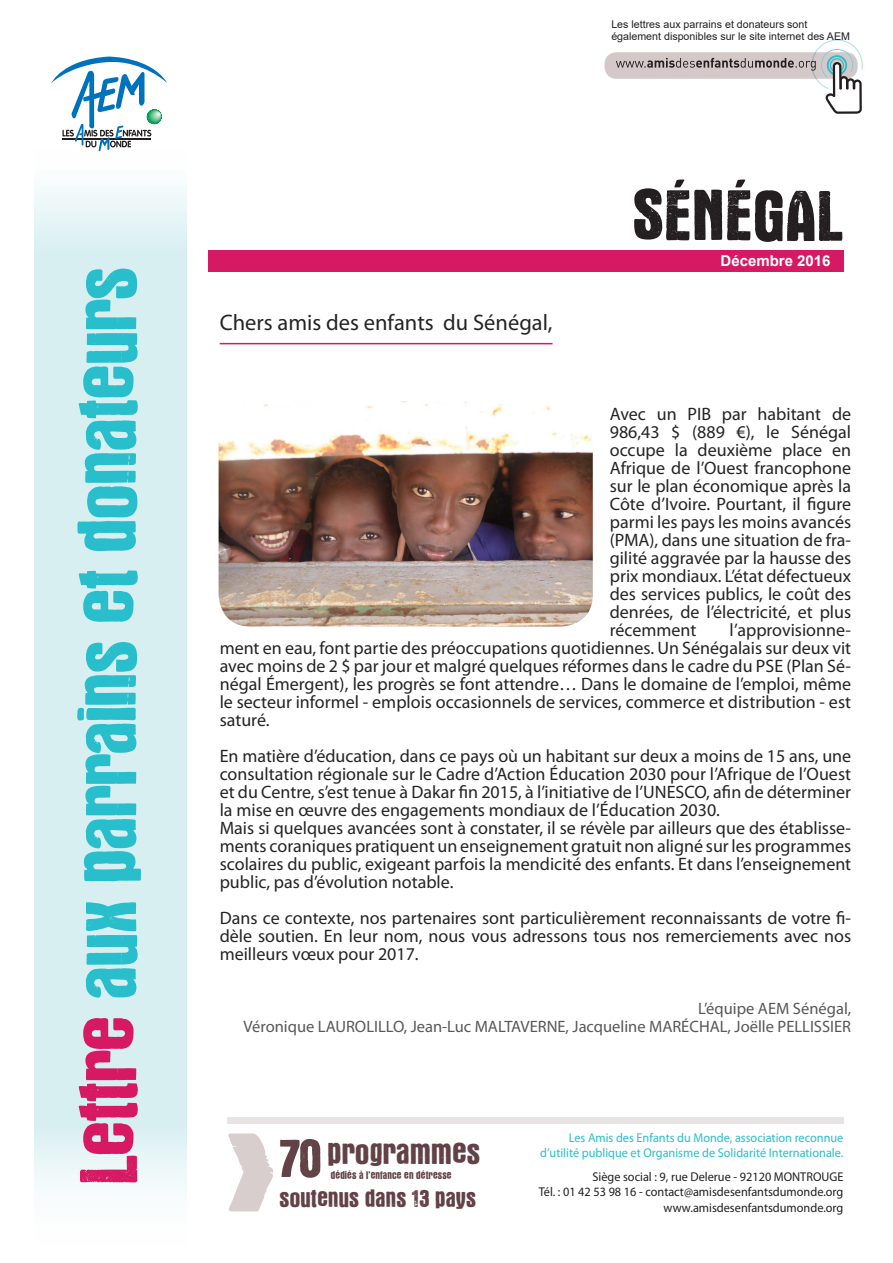
<style>
.page{position:relative;width:893px;height:1263px;background:#fff}
.page>*{position:absolute;margin:0;border:0;box-sizing:border-box;transform-origin:0 0}
.t1{font:85.95px "Victor";letter-spacing:-.02em;color:#28becc}
.t2{font:75px "Victor";color:#231f20}
.t3{font:56.4px "Victor";color:#624247}
.t4{font:34.65px "Victor";color:#624247}
.t5{font:25.65px "Victor";color:#624247}
.t6{font:22.5px "Myriad Pro";color:#262324}
.t7{font:18px/18px "Myriad Pro";color:#262324;text-align:justify}
.t8{font:16.5px "Myriad Pro";color:#57585a}
.chapeau{font:700 15px "Arial";color:#fff}
.t9{font:12.75px "Myriad Pro";color:#231f20;scale:.96 1}
.t10{font:12.75px/15.3px "Myriad Pro";color:#28becc;text-align:right;scale:.96 1}
.t11{font:11.4px "Victor";color:#624247}
.chapeau-2{font:10.65px/12.1px "Arial";color:#231f20}
.s1{color:#d61962}
</style>
<div class="page">
<img style="left:219px;top:401px;width:374px;height:226px">
<svg style="left:34px;top:151px;width:153px;height:1038px;background:#dbf0f2"></svg>
<svg style="left:51px;top:56px;width:116px;height:95px"></svg>
<svg style="left:228px;top:1133px;width:45px;height:78px"></svg>
<div style="left:208px;top:250px;width:635px;height:21px;background:#d61962"></div>
<div style="left:604px;top:52px;width:254px;height:27px;background:#d4c8c8;border-radius:12px"></div>
<hr style="left:220px;top:343px;width:332px;height:1px;background:#d61962">
<svg style="left:616px;top:39px;width:247px;height:75px"></svg>
<div style="left:227px;top:1118px;width:616px;height:6px;background:#e8e4e4"></div>
<p class="t1" style="left:64px;top:1185px;width:920px;rotate:-90deg"><span class="s1">Lettre</span> aux parrains et donateurs</p>
<p class="chapeau-2" style="left:611px;top:18px;width:240px">Les lettres aux parrains et donateurs sont également disponibles sur le site internet des AEM</p>
<p class="t2" style="left:632px;top:177px;width:213px">SÉNÉGAL</p>
<p class="t6" style="left:220px;top:309px;width:334px">Chers amis des enfants du Sénégal,</p>
<p class="chapeau" style="left:720px;top:250px;width:112px">Décembre 2016</p>
<p class="t7" style="left:610px;top:405px;width:243px">Avec un PIB par habitant de 986,43 $ (889 €), le Sénégal occupe la deuxième place en Afrique de l’Ouest francophone sur le plan économique après la Côte d’Ivoire. Pourtant, il figure parmi les pays les moins avancés (PMA), dans une situation de fra&shy;gilité aggravée par la hausse des prix mondiaux. L’état défectueux des services publics, le coût des denrées, de l’électricité, et plus récemment</p>
<p class="t7" style="left:220px;top:621px;width:633px;text-indent:510px">l’approvisionne&shy;ment en eau, font partie des préoccupations quotidiennes. Un Sénégalais sur deux vit avec moins de 2 $ par jour et malgré quelques réformes dans le cadre du PSE (Plan Sé&shy;négal Émergent), les progrès se font attendre… Dans le domaine de l’emploi, même le secteur informel - emplois occasionnels de services, commerce et distribution - est saturé.</p>
<p class="t7" style="left:220px;top:747px;width:633px">En matière d’éducation, dans ce pays où un habitant sur deux a moins de 15 ans, une consultation régionale sur le Cadre d’Action Éducation 2030 pour l’Afrique de l’Ouest et du Centre, s’est tenue à Dakar fin 2015, à l’initiative de l’UNESCO, afin de déterminer la mise en œuvre des engagements mondiaux de l’Éducation 2030.</p>
<p class="t7" style="left:220px;top:819px;width:633px">Mais si quelques avancées sont à constater, il se révèle par ailleurs que des établisse&shy;ments coraniques pratiquent un enseignement gratuit non aligné sur les programmes scolaires du public, exigeant parfois la mendicité des enfants. Et dans l’enseignement public, pas d’évolution notable.</p>
<p class="t7" style="left:220px;top:909px;width:633px">Dans ce contexte, nos partenaires sont particulièrement reconnaissants de votre fi&shy;dèle soutien. En leur nom, nous vous adressons tous nos remerciements avec nos meilleurs vœux pour 2017.</p>
<p class="t8" style="left:698px;top:998px;width:155px">L’équipe AEM Sénégal,</p>
<p class="t8" style="left:244px;top:1016px;width:609px">Véronique LAUROLILLO, Jean-Luc MALTAVERNE, Jacqueline MARÉCHAL, Joëlle PELLISSIER</p>
<p class="t3" style="left:279px;top:1130px;width:45px">70</p>
<p class="t4" style="left:328px;top:1135px;width:155px">programmes</p>
<p class="t11" style="left:331px;top:1169px;width:122px">dédiés à l’enfance en détresse</p>
<p class="t5" style="left:279px;top:1186px;width:198px">soutenus dans 13 pays</p>
<p class="t10" style="left:540px;top:1130px;width:317px">Les Amis des Enfants du Monde, association reconnue d’utilité publique et Organisme de Solidarité Internationale.</p>
<p class="t9" style="left:592px;top:1169px;width:263px">Siège social : 9, rue Delerue - 92120 MONTROUGE</p>
<p class="t9" style="left:539px;top:1184px;width:319px">Tél. : 01 42 53 98 16 - contact@amisdesenfantsdumonde.org</p>
<p class="t9" style="left:664px;top:1200px;width:189px">www.amisdesenfantsdumonde.org</p>
</div>
